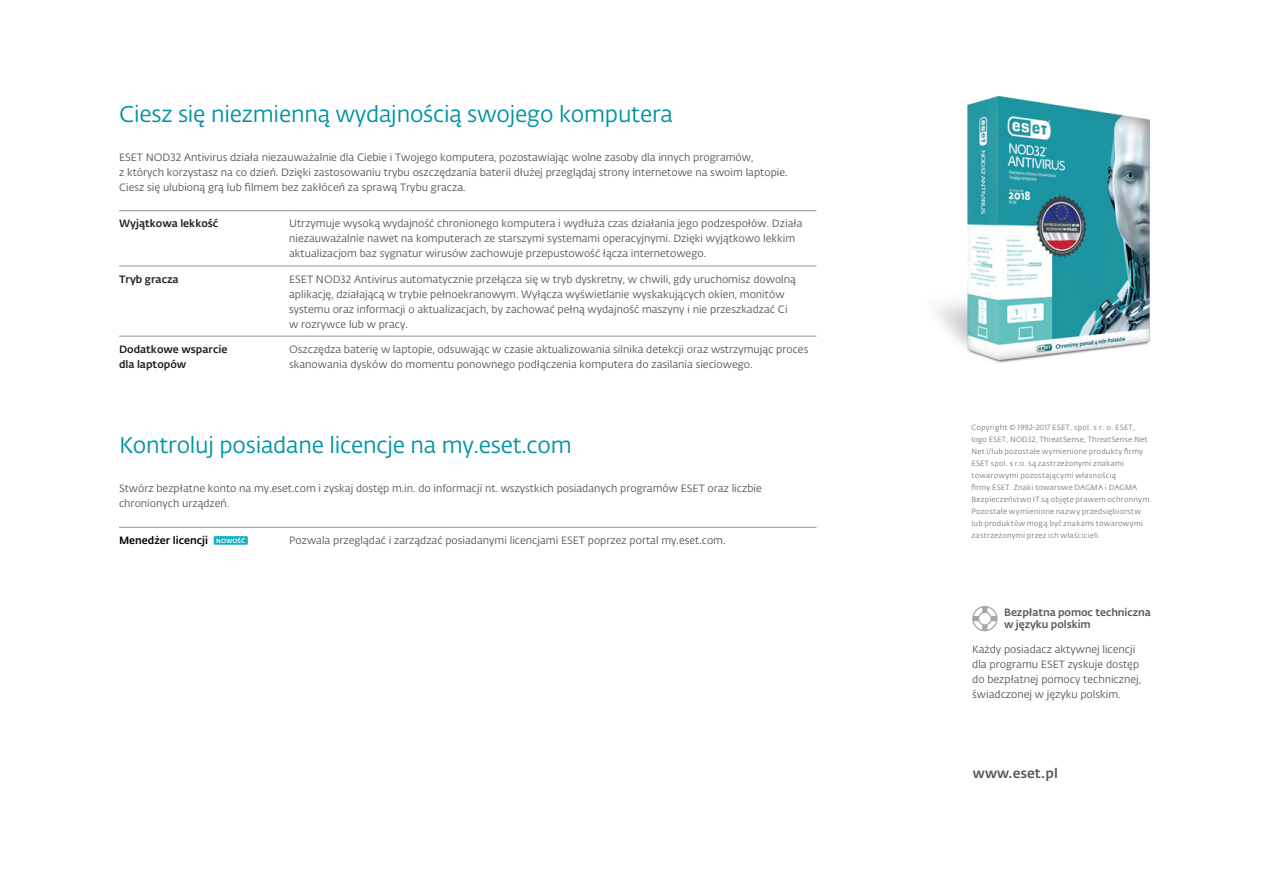
<style>
.page{position:relative;width:1263px;height:893px;background:#fff}
.page>*{position:absolute;margin:0;border:0;box-sizing:border-box;transform-origin:0 0}
.t1{font:22.5px "Fedra Sans Alt Pro Book LF";letter-spacing:-.01em;color:#0094a2}
.t2{font:500 13.5px "Fedra Sans Alt Pro";color:#5a595c}
.t3{font:10.5px/15px "Fedra Sans Alt Pro Book LF";color:#57585a}
.t4{font:10.5px/15px "Fedra Sans Alt Pro Book LF";color:#5a595c}
.t5{font:10.5px/15px "Fedra Sans Alt Pro Med LF";color:#231f20}
.t6{font:10.5px/12.6px "Fedra Sans Alt Pro Med LF";letter-spacing:-.005em;color:#5a595c}
.t7{font:10.5px "Fedra Sans Alt Pro Med LF";color:#050504}
.t8{font:7.5px/12px "Fedra Sans Alt Pro";letter-spacing:.02em;color:#7a7c7e}
.s1{font-size:6px;color:#fff}
</style>
<div class="page">
<hr style="left:119px;top:210px;width:170px;height:1px;background:#939598">
<hr style="left:289px;top:210px;width:527px;height:1px;background:#939598">
<hr style="left:119px;top:266px;width:170px;height:1px;background:#939598">
<hr style="left:289px;top:266px;width:527px;height:1px;background:#939598">
<hr style="left:119px;top:336px;width:170px;height:1px;background:#939598">
<hr style="left:289px;top:336px;width:527px;height:1px;background:#939598">
<hr style="left:119px;top:527px;width:170px;height:1px;background:#939598">
<hr style="left:289px;top:527px;width:527px;height:1px;background:#939598">
<div style="left:214px;top:536px;width:34px;height:9px;background:#15b1bf"></div>
<svg style="left:972px;top:606px;width:25px;height:25px"></svg>
<img style="left:937px;top:95px;width:214px;height:268px">
<h1 class="t1" style="left:119px;top:98px;width:555px">Ciesz się niezmienną wydajnością swojego komputera</h1>
<p class="t3" style="left:119px;top:149px;width:670px">ESET NOD32 Antivirus działa niezauważalnie dla Ciebie i Twojego komputera, pozostawiając wolne zasoby dla innych programów,<br>z których korzystasz na co dzień. Dzięki zastosowaniu trybu oszczędzania baterii dłużej przeglądaj strony internetowe na swoim laptopie.<br>Ciesz się ulubioną grą lub filmem bez zakłóceń za sprawą Trybu gracza.</p>
<p class="t5" style="left:119px;top:216px;width:101px">Wyjątkowa lekkość</p>
<p class="t3" style="left:289px;top:216px;width:515px">Utrzymuje wysoką wydajność chronionego komputera i wydłuża czas działania jego podzespołów. Działa niezauważalnie nawet na komputerach ze starszymi systemami operacyjnymi. Dzięki wyjątkowo lekkim aktualizacjom baz sygnatur wirusów zachowuje przepustowość łącza internetowego.</p>
<p class="t5" style="left:119px;top:271px;width:61px">Tryb gracza</p>
<p class="t3" style="left:289px;top:271px;width:508px">ESET NOD32 Antivirus automatycznie przełącza się w tryb dyskretny, w chwili, gdy uruchomisz dowolną aplikację, działającą w trybie pełnoekranowym. Wyłącza wyświetlanie wyskakujących okien, monitów systemu oraz informacji o aktualizacjach, by zachować pełną wydajność maszyny i nie przeszkadzać Ci w rozrywce lub w pracy.</p>
<p class="t5" style="left:119px;top:341px;width:110px">Dodatkowe wsparcie dla laptopów</p>
<p class="t3" style="left:289px;top:341px;width:521px">Oszczędza baterię w laptopie, odsuwając w czasie aktualizowania silnika detekcji oraz wstrzymując proces skanowania dysków do momentu ponownego podłączenia komputera do zasilania sieciowego.</p>
<h1 class="t1" style="left:119px;top:430px;width:454px">Kontroluj posiadane licencje na my.eset.com</h1>
<p class="t3" style="left:119px;top:481px;width:644px">Stwórz bezpłatne konto na my.eset.com i zyskaj dostęp m.in. do informacji nt. wszystkich posiadanych programów ESET oraz liczbie chronionych urządzeń.</p>
<p class="t7" style="left:119px;top:532px;width:128px">Menedżer licencji <span class="s1">NOWOŚĆ</span></p>
<p class="t3" style="left:289px;top:532px;width:438px">Pozwala przeglądać i zarządzać posiadanymi licencjami ESET poprzez portal my.eset.com.</p>
<p class="t8" style="left:971px;top:421px;width:178px">Copyright © 1992-2017 ESET, spol. s r. o. ESET, logo ESET, NOD32, ThreatSense, ThreatSense.Net</p>
<p class="t8" style="left:971px;top:457px;width:182px">ESET spol. s r.o. są zastrzeżonymi znakami towarowymi pozostającymi własnością<br>firmy ESET. Znaki towarowe DAGMA i DAGMA Bezpieczeństwo IT są objęte prawem ochronnym.<br>Pozostałe wymienione nazwy przedsiębiorstw lub produktów mogą być znakami towarowymi zastrzeżonymi przez ich właścicieli.</p>
<p class="t8" style="left:971px;top:445px;width:173px">Net i/lub pozostałe wymienione produkty firmy</p>
<p class="t6" style="left:1004px;top:605px;width:148px">Bezpłatna pomoc techniczna w języku polskim</p>
<p class="t4" style="left:972px;top:641px;width:170px">Każdy posiadacz aktywnej licencji dla programu ESET zyskuje dostęp do bezpłatnej pomocy technicznej, świadczonej w języku polskim.</p>
<p class="t2" style="left:973px;top:765px;width:86px">www.eset.pl</p>
</div>
